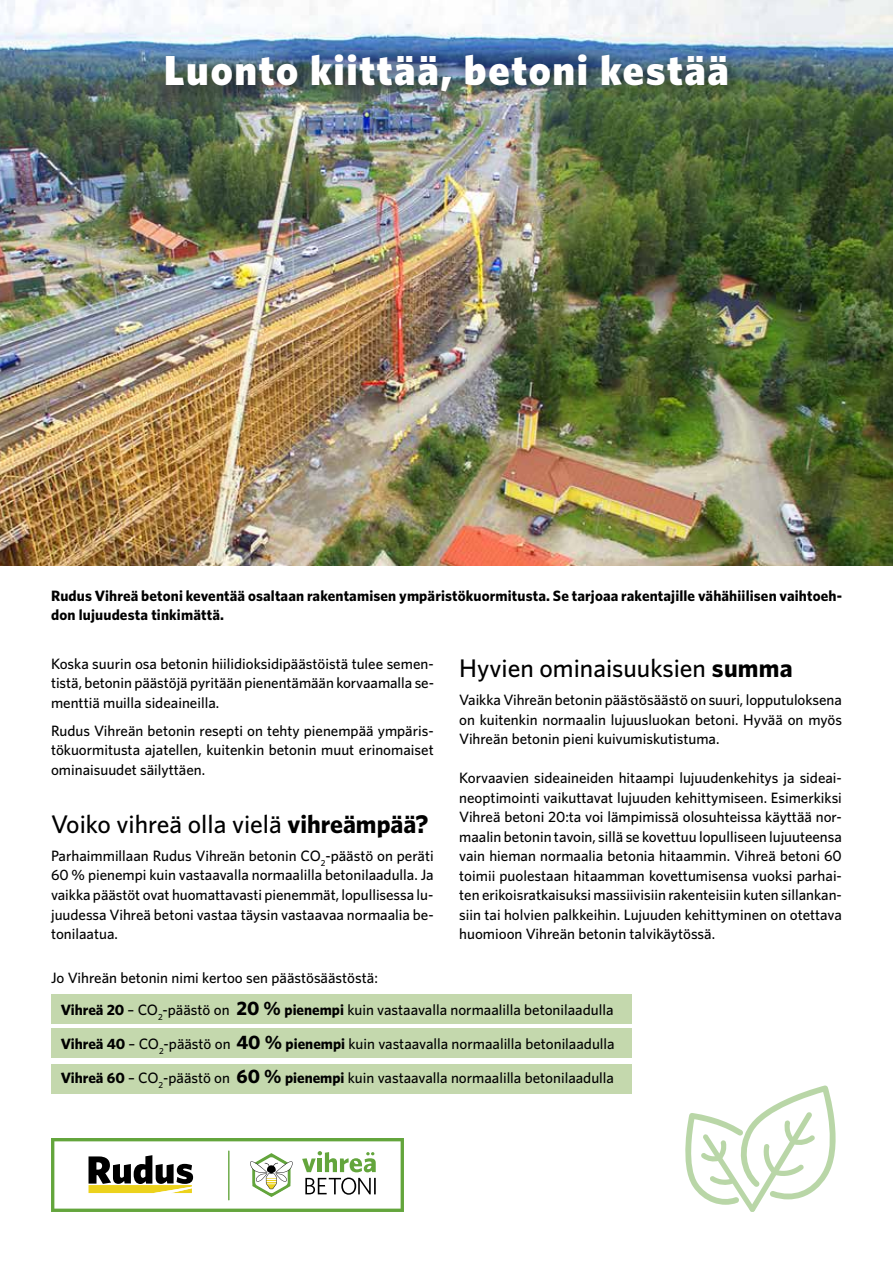
<style>
.page{position:relative;width:893px;height:1263px;background:#fff}
.page>*{position:absolute;margin:0;border:0;box-sizing:border-box;transform-origin:0 0}
.t1{font:900 42px "Whitney";letter-spacing:.04em;color:#fff}
.t2{font:500 25.5px "Whitney";color:#000}
.t3{font:500 15px/19.5px "Whitney";color:#000;text-align:justify}
.t4{font:700 15px/19.5px "Whitney";letter-spacing:.01em;color:#000}
.s1{font-weight:700}
.s2{font-weight:700;font-size:19.5px}
</style>
<div class="page">
<img style="left:0;top:0;width:893px;height:566px">
<div style="left:155px;top:43px;width:590px;height:64px;background:#000;opacity:.41"></div>
<div style="left:51px;top:995px;width:580px;height:29px;background:#c4d8ad"></div>
<div style="left:51px;top:1028px;width:580px;height:29px;background:#c4d8ad"></div>
<div style="left:51px;top:1064px;width:580px;height:29px;background:#c4d8ad"></div>
<svg style="left:685px;top:1085px;width:151px;height:127px"></svg>
<svg style="left:51px;top:1138px;width:353px;height:74px"></svg>
<h1 class="t1" style="left:164px;top:42px;width:567px">Luonto kiittää, betoni kestää</h1>
<p class="t4" style="left:51px;top:586px;width:792px">Rudus Vihreä betoni keventää osaltaan rakentamisen ympäristökuormitusta. Se tarjoaa rakentajille vähähiilisen vaihtoeh&shy;don lujuudesta tinkimättä.</p>
<p class="t3" style="left:51px;top:653px;width:384px">Koska suurin osa betonin hiilidioksidipäästöistä tulee semen&shy;tistä, betonin päästöjä pyritään pienentämään korvaamalla se&shy;menttiä muilla sideaineilla.</p>
<p class="t3" style="left:51px;top:720px;width:384px">Rudus Vihreän betonin resepti on tehty pienempää ympäris&shy;tökuormitusta ajatellen, kuitenkin betonin muut erinomaiset ominaisuudet säilyttäen.</p>
<h2 class="t2" style="left:51px;top:807px;width:379px">Voiko vihreä olla vielä <span class="s1">vihreämpää?</span></h2>
<p class="t3" style="left:51px;top:846px;width:384px">Parhaimmillaan Rudus Vihreän betonin CO<sub>2</sub>-päästö on peräti 60 % pienempi kuin vastaavalla normaalilla betonilaadulla. Ja vaikka päästöt ovat huomattavasti pienemmät, lopullisessa lu&shy;juudessa Vihreä betoni vastaa täysin vastaavaa normaalia be&shy;tonilaatua.</p>
<h2 class="t2" style="left:459px;top:651px;width:335px">Hyvien ominaisuuksien <span class="s1">summa</span></h2>
<p class="t3" style="left:459px;top:690px;width:384px">Vaikka Vihreän betonin päästösäästö on suuri, lopputuloksena on kuitenkin normaalin lujuusluokan betoni. Hyvää on myös Vihreän betonin pieni kuivumiskutistuma.</p>
<p class="t3" style="left:459px;top:768px;width:384px">Korvaavien sideaineiden hitaampi lujuudenkehitys ja sideai&shy;neoptimointi vaikuttavat lujuuden kehittymiseen. Esimerkiksi Vihreä betoni 20:ta voi lämpimissä olosuhteissa käyttää nor&shy;maalin betonin tavoin, sillä se kovettuu lopulliseen lujuuteensa vain hieman normaalia betonia hitaammin. Vihreä betoni 60 toimii puolestaan hitaamman kovettumisensa vuoksi parhai&shy;ten erikoisratkaisuksi massiivisiin rakenteisiin kuten sillankan&shy;siin tai holvien palkkeihin. Lujuuden kehittyminen on otettava huomioon Vihreän betonin talvikäytössä.</p>
<p class="t3" style="left:61px;top:961px;width:554px;line-height:32.2px;text-indent:-10px">Jo Vihreän betonin nimi kertoo sen päästösäästöstä:<br><span class="s1">Vihreä 20</span> – CO<sub>2</sub>-päästö on <span class="s2">20 %</span> <span class="s1">pienempi</span> kuin vastaavalla normaalilla betonilaadulla</p>
<p class="t3" style="left:61px;top:1034px;width:555px"><span class="s1">Vihreä 40</span> – CO<sub>2</sub>-päästö on <span class="s2">40 %</span> <span class="s1">pienempi</span> kuin vastaavalla normaalilla betonilaadulla</p>
<p class="t3" style="left:61px;top:1068px;width:555px"><span class="s1">Vihreä 60</span> – CO<sub>2</sub>-päästö on <span class="s2">60 %</span> <span class="s1">pienempi</span> kuin vastaavalla normaalilla betonilaadulla</p>
</div>
